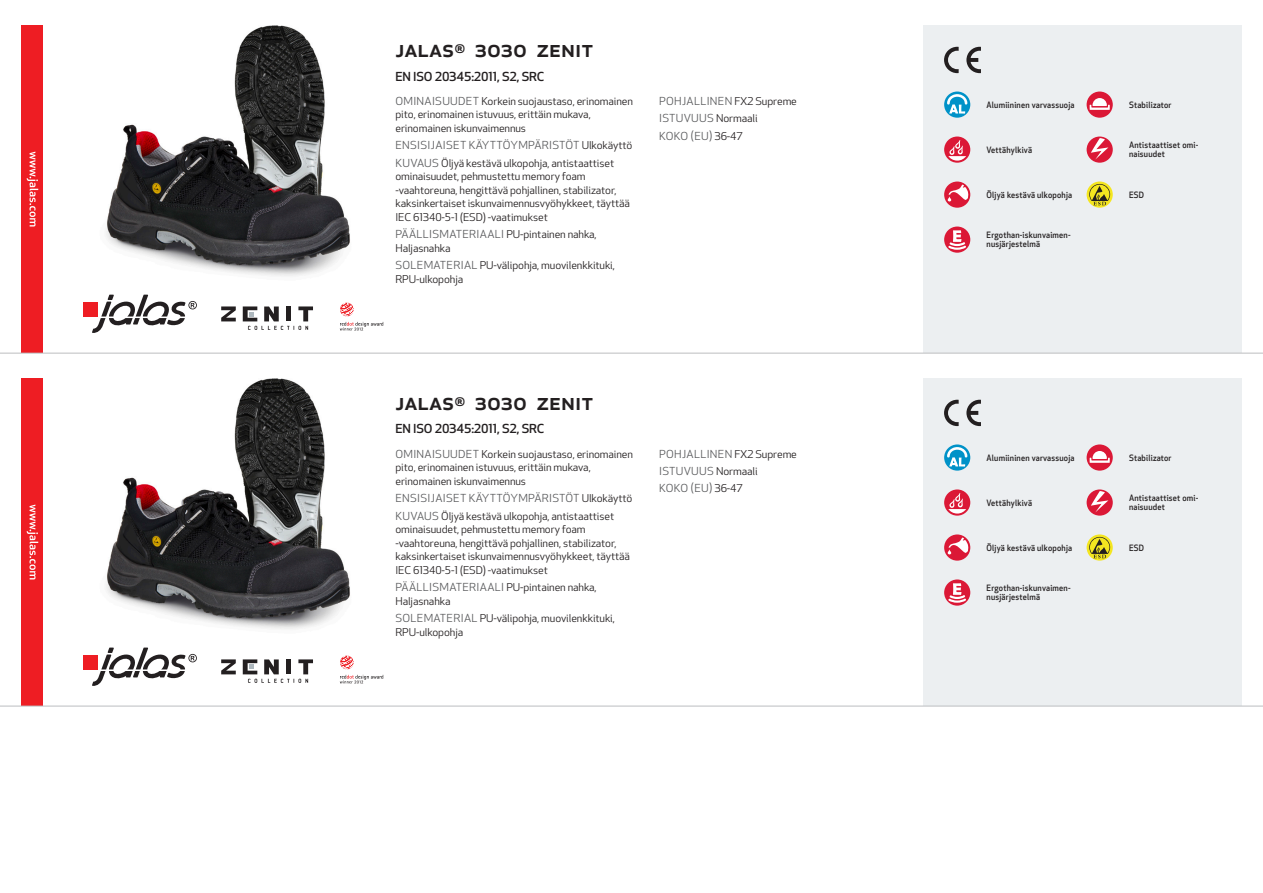
<style>
.page{position:relative;width:1263px;height:893px;background:#fff}
.page>*{position:absolute;margin:0;border:0;box-sizing:border-box;transform-origin:0 0}
.Produkt_namn{font:500 24px "Apex New";color:#231f20}
.Ingress{font:500 12.15px "Apex New";letter-spacing:-.015em;color:#231f20;scale:1.06 1}
.Funktion{font:10.8px/17.2px "Apex New";letter-spacing:.025em;color:#57585a;scale:1.06 1}
.Funktion-2{font:10.5px/13.6px "Apex New";letter-spacing:-.01em;color:#231f20;scale:1.06 1}
.Funktion_body{font:500 8.55px/9px "Apex New";letter-spacing:.025em;color:#231f20;scale:.95 1}
.s1{font-size:10.8px;color:#57585a}
.s2{font-size:10.5px;color:#231f20}
</style>
<div class="page">
<img style="left:106px;top:26px;width:244px;height:250px">
<div style="left:83px;top:302px;width:15px;height:14px;background:#ee1d23"></div>
<svg style="left:92px;top:295px;width:105px;height:38px"></svg>
<svg style="left:221px;top:306px;width:15px;height:15px"></svg>
<svg style="left:243px;top:306px;width:70px;height:24px"></svg>
<svg style="left:340px;top:322px;width:43px;height:9px"></svg>
<svg style="left:340px;top:303px;width:14px;height:13px"></svg>
<div style="left:21px;top:26px;width:22px;height:327px;background:#ee1d23"></div>
<svg style="left:27px;top:152px;width:11px;height:75px"></svg>
<div style="left:923px;top:26px;width:319px;height:327px;background:#eceff1"></div>
<svg style="left:966px;top:47px;width:15px;height:26px"></svg>
<svg style="left:944px;top:47px;width:15px;height:26px"></svg>
<svg style="left:944px;top:92px;width:26px;height:26px"></svg>
<svg style="left:947px;top:94px;width:20px;height:20px"></svg>
<div style="left:944px;top:137px;width:26px;height:26px;background:#db1836;border-radius:50%"></div>
<svg style="left:948px;top:140px;width:18px;height:21px"></svg>
<svg style="left:944px;top:182px;width:26px;height:26px"></svg>
<svg style="left:948px;top:185px;width:20px;height:17px"></svg>
<div style="left:944px;top:227px;width:26px;height:26px;background:#db1836;border-radius:50%"></div>
<svg style="left:946px;top:230px;width:22px;height:21px"></svg>
<div style="left:1086px;top:92px;width:27px;height:26px;background:#db1836;border-radius:50%"></div>
<svg style="left:1090px;top:98px;width:20px;height:12px"></svg>
<svg style="left:1086px;top:137px;width:27px;height:26px"></svg>
<svg style="left:1091px;top:138px;width:17px;height:22px"></svg>
<svg style="left:1086px;top:182px;width:27px;height:26px"></svg>
<svg style="left:1089px;top:184px;width:21px;height:21px"></svg>
<img style="left:106px;top:378px;width:244px;height:251px">
<div style="left:83px;top:654px;width:15px;height:15px;background:#ee1d23"></div>
<svg style="left:92px;top:648px;width:105px;height:38px"></svg>
<svg style="left:221px;top:659px;width:15px;height:15px"></svg>
<svg style="left:243px;top:659px;width:70px;height:24px"></svg>
<svg style="left:340px;top:675px;width:43px;height:8px"></svg>
<svg style="left:340px;top:655px;width:14px;height:14px"></svg>
<div style="left:21px;top:378px;width:22px;height:328px;background:#ee1d23"></div>
<svg style="left:27px;top:505px;width:11px;height:74px"></svg>
<div style="left:923px;top:378px;width:319px;height:328px;background:#eceff1"></div>
<svg style="left:966px;top:400px;width:15px;height:26px"></svg>
<svg style="left:944px;top:400px;width:15px;height:26px"></svg>
<svg style="left:944px;top:444px;width:26px;height:27px"></svg>
<svg style="left:947px;top:447px;width:20px;height:19px"></svg>
<svg style="left:944px;top:489px;width:26px;height:27px"></svg>
<svg style="left:948px;top:493px;width:18px;height:21px"></svg>
<svg style="left:944px;top:534px;width:26px;height:27px"></svg>
<svg style="left:948px;top:537px;width:20px;height:17px"></svg>
<svg style="left:944px;top:579px;width:26px;height:27px"></svg>
<svg style="left:946px;top:583px;width:22px;height:21px"></svg>
<svg style="left:1086px;top:444px;width:27px;height:27px"></svg>
<svg style="left:1090px;top:451px;width:20px;height:12px"></svg>
<svg style="left:1086px;top:489px;width:27px;height:27px"></svg>
<svg style="left:1091px;top:491px;width:17px;height:21px"></svg>
<svg style="left:1086px;top:534px;width:27px;height:27px"></svg>
<svg style="left:1089px;top:537px;width:21px;height:21px"></svg>
<hr style="left:0;top:353px;width:1263px;height:1px;background:#bcbdc0">
<hr style="left:0;top:706px;width:1263px;height:1px;background:#bcbdc0">
<p class="Produkt_namn" style="left:395px;top:33px;width:200px">JALAS<sup>®</sup> 3030 ZENIT</p>
<p class="Ingress" style="left:395px;top:68px;width:142px">EN ISO 20345:2011, S2, SRC</p>
<p class="Funktion-2" style="left:395px;top:94px;width:226px"><span class="s1">OMINAISUUDET</span> Korkein suojaustaso, erinomainen pito, erinomainen istuvuus, erittäin mukava, erinomainen iskunvaimennus</p>
<p class="Funktion" style="left:395px;top:137px;width:225px">ENSISIJAISET KÄYTTÖYMPÄRISTÖT <span class="s2">Ulkokäyttö</span></p>
<p class="Funktion-2" style="left:395px;top:156px;width:223px"><span class="s1">KUVAUS</span> Öljyä kestävä ulkopohja, antistaattiset ominaisuudet, pehmustettu memory foam -vaahtoreuna, hengittävä pohjallinen, stabilizator, kaksinkertaiset iskunvaimennusvyöhykkeet, täyttää IEC 61340-5-1 (ESD) -vaatimukset</p>
<p class="Funktion-2" style="left:395px;top:227px;width:191px"><span class="s1">PÄÄLLISMATERIAALI</span> PU-pintainen nahka,<br>Haljasnahka</p>
<p class="Funktion-2" style="left:395px;top:258px;width:209px"><span class="s1">SOLEMATERIAL</span> PU-välipohja, muovilenkkituki,<br>RPU-ulkopohja</p>
<p class="Funktion" style="left:659px;top:93px;width:132px">POHJALLINEN <span class="s2">FX2 Supreme<br></span>ISTUVUUS <span class="s2">Normaali<br></span>KOKO (EU) <span class="s2">36-47</span></p>
<p class="Funktion_body" style="left:986px;top:100px;width:94px">Alumiininen varvassuoja</p>
<p class="Funktion_body" style="left:986px;top:145px;width:49px">Vettähylkivä</p>
<p class="Funktion_body" style="left:986px;top:190px;width:92px">Öljyä kestävä ulkopohja</p>
<p class="Funktion_body" style="left:986px;top:231px;width:90px">Ergothan-iskunvaimen&shy;nusjärjestelmä</p>
<p class="Produkt_namn" style="left:395px;top:385px;width:200px">JALAS<sup>®</sup> 3030 ZENIT</p>
<p class="Ingress" style="left:395px;top:421px;width:142px">EN ISO 20345:2011, S2, SRC</p>
<p class="Funktion-2" style="left:395px;top:447px;width:226px"><span class="s1">OMINAISUUDET</span> Korkein suojaustaso, erinomainen pito, erinomainen istuvuus, erittäin mukava, erinomainen iskunvaimennus</p>
<p class="Funktion" style="left:395px;top:490px;width:225px">ENSISIJAISET KÄYTTÖYMPÄRISTÖT <span class="s2">Ulkokäyttö</span></p>
<p class="Funktion-2" style="left:395px;top:509px;width:223px"><span class="s1">KUVAUS</span> Öljyä kestävä ulkopohja, antistaattiset ominaisuudet, pehmustettu memory foam -vaahtoreuna, hengittävä pohjallinen, stabilizator, kaksinkertaiset iskunvaimennusvyöhykkeet, täyttää IEC 61340-5-1 (ESD) -vaatimukset</p>
<p class="Funktion-2" style="left:395px;top:580px;width:191px"><span class="s1">PÄÄLLISMATERIAALI</span> PU-pintainen nahka,<br>Haljasnahka</p>
<p class="Funktion-2" style="left:395px;top:611px;width:209px"><span class="s1">SOLEMATERIAL</span> PU-välipohja, muovilenkkituki,<br>RPU-ulkopohja</p>
<p class="Funktion" style="left:659px;top:445px;width:132px">POHJALLINEN <span class="s2">FX2 Supreme<br></span>ISTUVUUS <span class="s2">Normaali<br></span>KOKO (EU) <span class="s2">36-47</span></p>
<p class="Funktion_body" style="left:986px;top:453px;width:94px">Alumiininen varvassuoja</p>
<p class="Funktion_body" style="left:986px;top:498px;width:49px">Vettähylkivä</p>
<p class="Funktion_body" style="left:986px;top:543px;width:92px">Öljyä kestävä ulkopohja</p>
<p class="Funktion_body" style="left:986px;top:584px;width:90px">Ergothan-iskunvaimen&shy;nusjärjestelmä</p>
<p class="Funktion_body" style="left:1129px;top:100px;width:46px">Stabilizator</p>
<p class="Funktion_body" style="left:1129px;top:141px;width:74px">Antistaattiset omi&shy;naisuudet</p>
<p class="Funktion_body" style="left:1129px;top:190px;width:17px">ESD</p>
<p class="Funktion_body" style="left:1129px;top:453px;width:46px">Stabilizator</p>
<p class="Funktion_body" style="left:1129px;top:494px;width:74px">Antistaattiset omi&shy;naisuudet</p>
<p class="Funktion_body" style="left:1129px;top:543px;width:17px">ESD</p>
</div>
